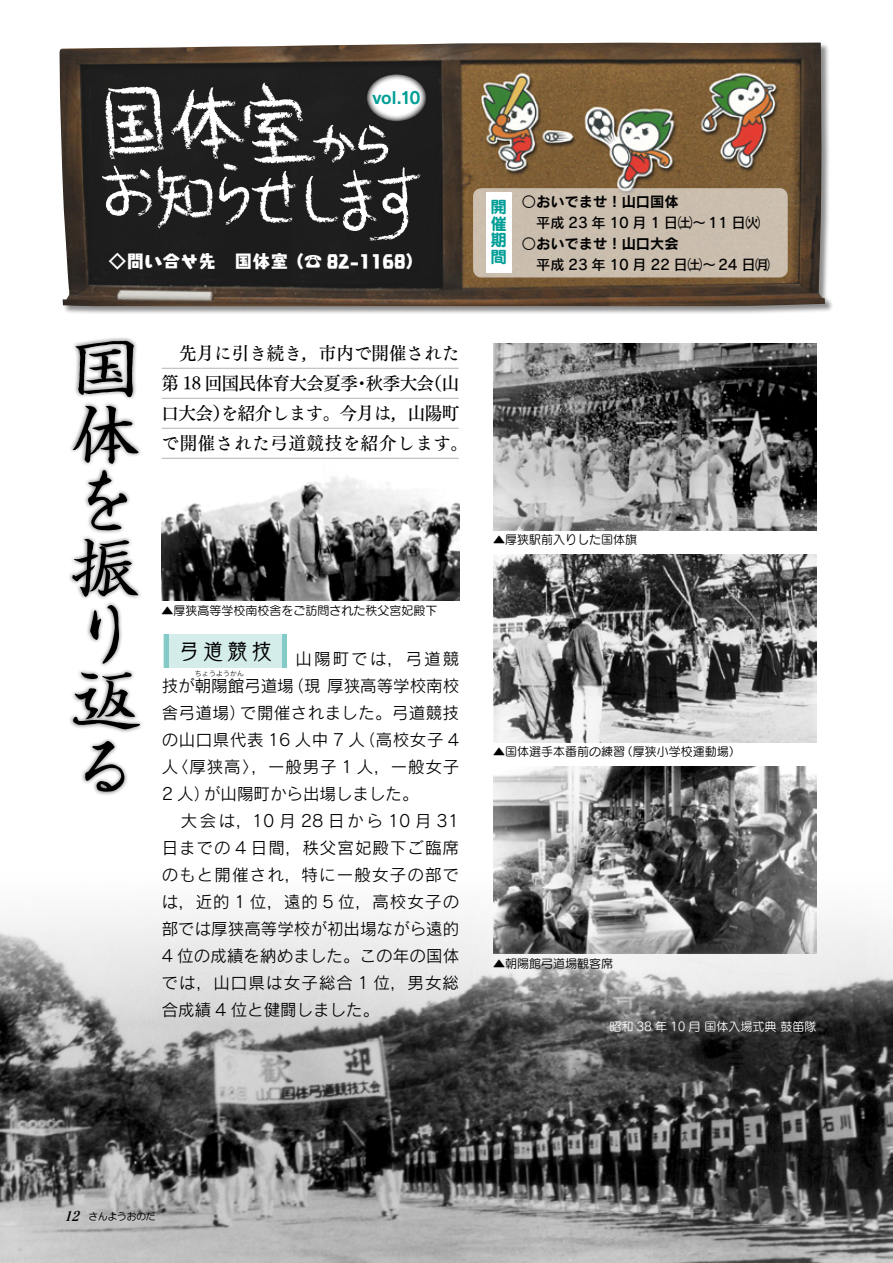
<style>
.page{position:relative;width:893px;height:1263px;background:#fff}
.page>*{position:absolute;margin:0;border:0;box-sizing:border-box;transform-origin:0 0}
.t1{font:22.5px "Lyra Std DB";color:#000}
.t2{font:18px/30px "Tsuku Min Pro D";letter-spacing:.005em;color:#000}
.t3{font:18px "Kurokane Std EB";color:#fff}
.t4{font:16.5px/27px "Rodin Pro N M";letter-spacing:.025em;color:#000}
.t5{font:16.5px/27px "Rodin Pro N M";color:#000;text-align:right}
.t6{font:16.5px "Rodin Pro B";color:#009e96}
.t7{font:16.5px/16.5px "Seurat Pro N B";color:#009e96;text-align:justify}
.t8{font:14.25px "Rodin Pro DB";color:#000}
.t9{font:14.25px "Rodin Pro B";color:#000}
.t10{font:12px "Seurat Pro M";color:#000}
.t11{font:12px "Seurat Pro M";color:#fff}
.t12{font:9.75px "Anito Std M";letter-spacing:-.02em;color:#000}
.t13{font:6.75px "Rodin Pro N M";letter-spacing:.05em;color:#000}
.s1{font-family:"Matisse Eleganto Pro B";font-style:italic;font-size:13.5px}
</style>
<div class="page">
<img style="left:0;top:871px;width:893px;height:392px">
<div style="left:59px;top:42px;width:775px;height:273px;background:#000;opacity:.5"></div>
<img style="left:60px;top:43px;width:765px;height:263px">
<img style="left:493px;top:555px;width:323px;height:187px">
<img style="left:493px;top:766px;width:323px;height:188px">
<img style="left:493px;top:343px;width:323px;height:187px">
<img style="left:162px;top:476px;width:297px;height:125px">
<div style="left:473px;top:188px;width:315px;height:89px;background:#cabeae;border-radius:9px"></div>
<svg style="left:102px;top:83px;width:318px;height:158px;background:#4b4b4b"></svg>
<svg style="left:367px;top:74px;width:59px;height:47px"></svg>
<div style="left:486px;top:192px;width:25px;height:81px;background:#fff"></div>
<hr style="left:162px;top:368px;width:297px;height:1px;background:#b5b5b6">
<hr style="left:162px;top:398px;width:297px;height:1px;background:#b5b5b6">
<hr style="left:162px;top:428px;width:297px;height:1px;background:#b5b5b6">
<hr style="left:162px;top:458px;width:297px;height:1px;background:#b5b5b6">
<div style="left:164px;top:635px;width:123px;height:33px;background:#d4ecea"></div>
<hr style="left:164px;top:635px;width:4px;height:33px;background:#84cbc8">
<div style="left:282px;top:635px;width:5px;height:33px;background:#84cbc8"></div>
<svg style="left:72px;top:341px;width:68px;height:451px"></svg>
<p class="t6" style="left:372px;top:87px;width:50px">vol.10</p>
<p class="t3" style="left:108px;top:248px;width:317px">◇問い合せ先　国体室（☎ 82-1168）</p>
<p class="t2" style="left:162px;top:336px;width:308px">　先月に引き続き，市内で開催された第 18 回国民体育大会夏季・秋季大会（山口大会）を紹介します。今月は，山陽町で開催された弓道競技を紹介します。</p>
<p class="t7" style="left:490px;top:198px;width:17px">開催期間</p>
<p class="t9" style="left:522px;top:192px;width:158px">○おいでませ！山口国体</p>
<p class="t8" style="left:522px;top:213px;width:240px">　平成 23 年 10 月 1 日㈯〜11 日㈫</p>
<p class="t9" style="left:522px;top:234px;width:158px">○おいでませ！山口大会</p>
<p class="t8" style="left:522px;top:255px;width:249px">　平成 23 年 10 月 22 日㈯〜24 日㈪</p>
<p class="t10" style="left:162px;top:602px;width:277px">▲厚狭高等学校南校舎をご訪問された秩父宮妃殿下</p>
<h1 class="t1" style="left:178px;top:635px;width:97px">弓道競技</h1>
<p class="t5" style="left:162px;top:644px;width:299px">山陽町では，弓道競<br>技が朝陽館弓道場（現 厚狭高等学校南校</p>
<p class="t13" style="left:195px;top:669px;width:51px">ちょうようかん</p>
<p class="t4" style="left:162px;top:698px;width:299px">舎弓道場）で開催されました。弓道競技の山口県代表 16 人中 7 人（高校女子 4人〈厚狭高〉，一般男子 1 人，一般女子<br>2 人）が山陽町から出場しました。<br>　大会は，10 月 28 日から 10 月 31日までの 4 日間，秩父宮妃殿下ご臨席のもと開催され，特に一般女子の部では，近的 1 位，遠的 5 位，高校女子の部では厚狭高等学校が初出場ながら遠的<br>4 位の成績を納めました。この年の国体では，山口県は女子総合 1 位，男女総合成績 4 位と健闘しました。</p>
<p class="t10" style="left:493px;top:532px;width:145px">▲厚狭駅前入りした国体旗</p>
<p class="t10" style="left:493px;top:743px;width:249px">▲国体選手本番前の練習（厚狭小学校運動場）</p>
<p class="t10" style="left:493px;top:955px;width:121px">▲朝陽館弓道場観客席</p>
<p class="t11" style="left:609px;top:1019px;width:208px">昭和 38 年 10 月 国体入場式典 鼓笛隊</p>
<p class="t12" style="left:64px;top:1210px;width:93px"><span class="s1">12</span> さんようおのだ</p>
</div>
